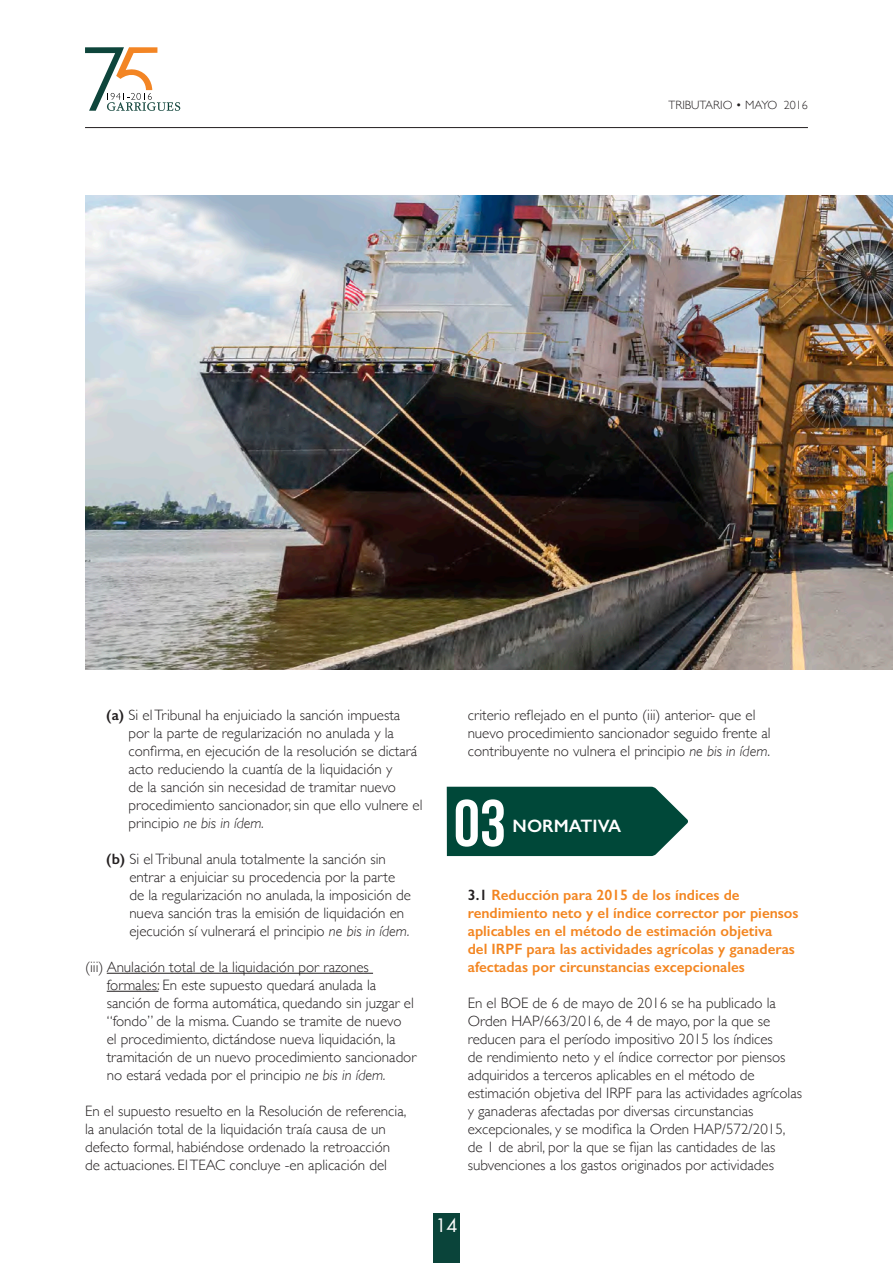
<style>
.page{position:relative;width:893px;height:1263px;background:#fff}
.page>*{position:absolute;margin:0;border:0;box-sizing:border-box;transform-origin:0 0}
.t1{font:700 66px "Bebas Neue";color:#fff}
.t2{font:600 18px "Gill Sans";color:#fff}
.t3{font:18px "Futura";color:#fff}
.t4{font:300 15px/18px "Gill Sans";color:#231f20}
.t5{font:600 15px/18px "Gill Sans";color:#f38520}
.t6{font:300 12px "Gill Sans";color:#231f20}
.s1{font-weight:600}
.s2{font-style:italic}
.s3{color:#231f20}
</style>
<div class="page">
<div style="left:434px;top:1213px;width:26px;height:50px;background:#0a443a"></div>
<hr style="left:85px;top:127px;width:723px;height:1px;background:#231f20">
<svg style="left:85px;top:47px;width:95px;height:64px"></svg>
<hr style="left:107px;top:973px;width:266px;height:1px;background:#231f20">
<hr style="left:107px;top:991px;width:51px;height:1px;background:#231f20">
<svg style="left:447px;top:787px;width:241px;height:69px;background:#115446"></svg>
<img style="left:85px;top:195px;width:808px;height:475px">
<p class="t6" style="left:669px;top:95px;width:141px">TRIBUTARIO • MAYO 2016</p>
<p class="t4" style="left:128px;top:705px;width:296px;text-indent:-22px"><span class="s1">(a)</span> Si el Tribunal ha enjuiciado la sanción impuesta por la parte de regularización no anulada y la confirma, en ejecución de la resolución se dictará acto reduciendo la cuantía de la liquidación y<br>de la sanción sin necesidad de tramitar nuevo procedimiento sancionador, sin que ello vulnere el principio <span class="s2">ne bis in ídem.</span></p>
<p class="t4" style="left:129px;top:849px;width:283px;text-indent:-23px"><span class="s1">(b)</span> Si el Tribunal anula totalmente la sanción sin entrar a enjuiciar su procedencia por la parte de la regularización no anulada, la imposición de nueva sanción tras la emisión de liquidación en ejecución sí vulnerará el principio <span class="s2">ne bis in ídem.</span></p>
<p class="t4" style="left:107px;top:957px;width:311px;text-indent:-22px">(iii) Anulación total de la liquidación por razones formales: En este supuesto quedará anulada la sanción de forma automática, quedando sin juzgar el “fondo” de la misma. Cuando se tramite de nuevo<br>el procedimiento, dictándose nueva liquidación, la tramitación de un nuevo procedimiento sancionador no estará vedada por el principio <span class="s2">ne bis in ídem.</span></p>
<p class="t4" style="left:85px;top:1101px;width:323px">En el supuesto resuelto en la Resolución de referencia, la anulación total de la liquidación traía causa de un defecto formal, habiéndose ordenado la retroacción de actuaciones. El TEAC concluye -en aplicación del</p>
<p class="t4" style="left:468px;top:705px;width:304px">criterio reflejado en el punto (iii) anterior- que el nuevo procedimiento sancionador seguido frente al contribuyente no vulnera el principio <span class="s2">ne bis in ídem</span>.</p>
<p class="t1" style="left:454px;top:787px;width:54px">03</p>
<p class="t2" style="left:513px;top:815px;width:110px">NORMATIVA</p>
<p class="t5" style="left:468px;top:886px;width:332px"><span class="s3">3.1</span> Reducción para 2015 de los índices de rendimiento neto y el índice corrector por piensos aplicables en el método de estimación objetiva<br>del IRPF para las actividades agrícolas y ganaderas afectadas por circunstancias excepcionales</p>
<p class="t4" style="left:468px;top:993px;width:336px">En el BOE de 6 de mayo de 2016 se ha publicado la Orden HAP/663/2016, de 4 de mayo, por la que se reducen para el período impositivo 2015 los índices<br>de rendimiento neto y el índice corrector por piensos adquiridos a terceros aplicables en el método de estimación objetiva del IRPF para las actividades agrícolas y ganaderas afectadas por diversas circunstancias excepcionales, y se modifica la Orden HAP/572/2015, de 1 de abril, por la que se fijan las cantidades de las subvenciones a los gastos originados por actividades</p>
<p class="t3" style="left:435px;top:1214px;width:24px">14</p>
</div>
